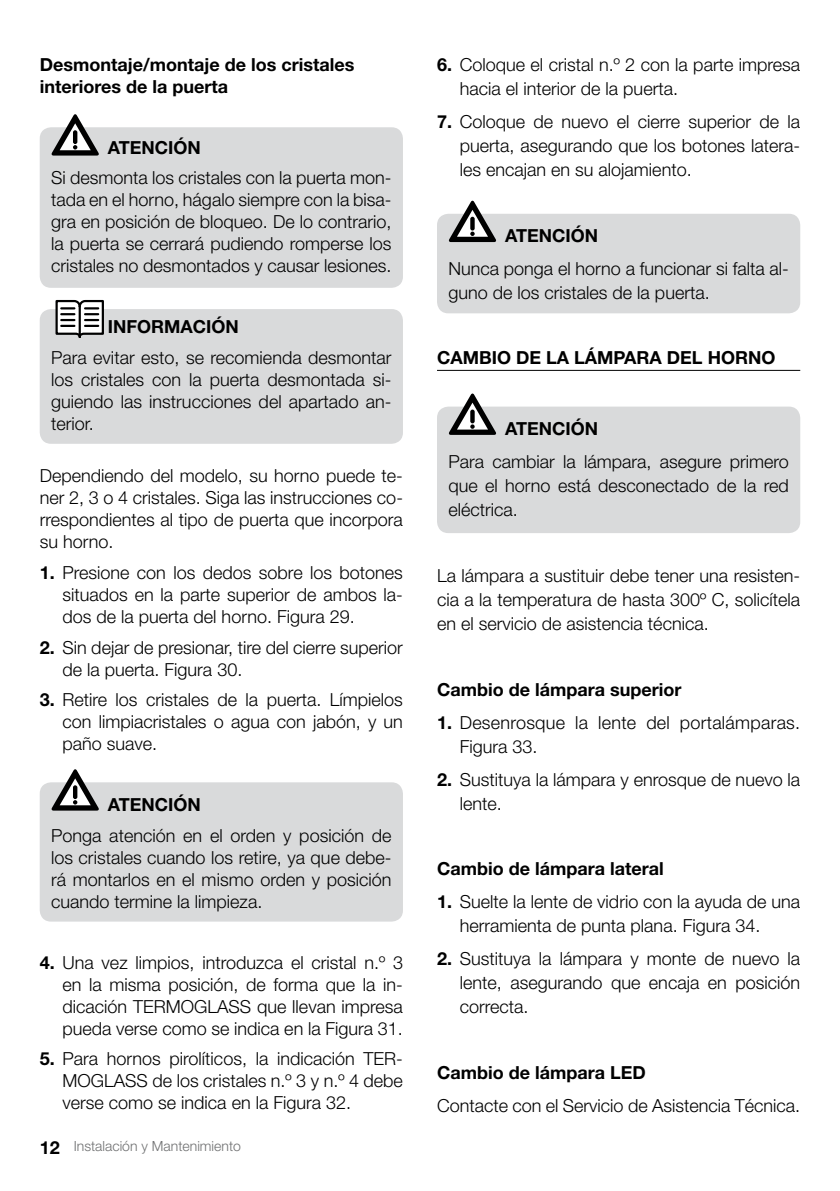
<style>
.page{position:relative;width:840px;height:1191px;background:#fff}
.page>*{position:absolute;margin:0;border:0;box-sizing:border-box;transform-origin:0 0}
.t1{font:300 18px/22px "Helvetica Neue";color:#000;text-align:justify}
.t2{font:700 18px/22px "Helvetica Neue";color:#000}
.t3{font:300 14px "Helvetica Neue";color:#707172}
.s1{font-weight:700}
.s2{font-weight:700;font-size:18px;color:#000}
</style>
<div class="page">
<div style="left:40px;top:782px;width:363px;height:139px;background:#d9dadb;border-radius:11px"></div>
<svg style="left:51px;top:769px;width:48px;height:41px"></svg>
<div style="left:40px;top:127px;width:363px;height:161px;background:#d9dadb;border-radius:11px"></div>
<svg style="left:51px;top:114px;width:48px;height:42px"></svg>
<div style="left:40px;top:309px;width:363px;height:135px;background:#d9dadb;border-radius:11px"></div>
<svg style="left:55px;top:300px;width:49px;height:38px"></svg>
<hr style="left:79px;top:306px;width:2px;height:31px;background:#000">
<div style="left:437px;top:214px;width:362px;height:99px;background:#d9dadb;border-radius:11px"></div>
<div style="left:437px;top:406px;width:362px;height:127px;background:#d9dadb;border-radius:11px"></div>
<svg style="left:448px;top:200px;width:48px;height:42px"></svg>
<svg style="left:448px;top:393px;width:48px;height:42px"></svg>
<hr style="left:437px;top:370px;width:362px;height:1px;background:#000">
<p class="t2" style="left:40px;top:53px;width:316px">Desmontaje/montaje de los cristales interiores de la puerta</p>
<p class="t2" style="left:108px;top:136px;width:94px">ATENCIÓN</p>
<p class="t1" style="left:51px;top:166px;width:342px">Si desmonta los cristales con la puerta mon&shy;tada en el horno, hágalo siempre con la bisa&shy;gra en posición de bloqueo. De lo contrario, la puerta se cerrará pudiendo romperse los cristales no desmontados y causar lesiones.</p>
<p class="t2" style="left:108px;top:315px;width:19px">Informaci</p>
<p class="t2" style="left:211px;top:315px;width:26px">ón</p>
<p class="t1" style="left:51px;top:346px;width:342px">Para evitar esto, se recomienda desmontar los cristales con la puerta desmontada si&shy;guiendo las instrucciones del apartado an&shy;terior.</p>
<p class="t1" style="left:40px;top:464px;width:364px">Dependiendo del modelo, su horno puede te&shy;ner 2, 3 o 4 cristales. Siga las instrucciones co&shy;rrespondientes al tipo de puerta que incorpora su horno.</p>
<p class="t1" style="left:62px;top:561px;width:342px;text-indent:-23px"><span class="s1">1.</span> Presione con los dedos sobre los botones situados en la parte superior de ambos la&shy;dos de la puerta del horno. Figura 29.</p>
<p class="t1" style="left:62px;top:635px;width:342px;text-indent:-23px"><span class="s1">2.</span> Sin dejar de presionar, tire del cierre superior de la puerta. Figura 30.</p>
<p class="t1" style="left:62px;top:688px;width:342px;text-indent:-23px"><span class="s1">3.</span> Retire los cristales de la puerta. Límpielos con limpiacristales o agua con jabón, y un paño suave.</p>
<p class="t2" style="left:108px;top:793px;width:94px">ATENCIÓN</p>
<p class="t1" style="left:51px;top:823px;width:342px">Ponga atención en el orden y posición de los cristales cuando los retire, ya que debe&shy;rá montarlos en el mismo orden y posición cuando termine la limpieza.</p>
<p class="t1" style="left:62px;top:950px;width:342px;text-indent:-23px"><span class="s1">4.</span> Una vez limpios, introduzca el cristal n.º 3 en la misma posición, de forma que la in&shy;dicación TERMOGLASS que llevan impresa pueda verse como se indica en la Figura 31.</p>
<p class="t1" style="left:62px;top:1047px;width:342px;text-indent:-23px"><span class="s1">5.</span> Para hornos pirolíticos, la indicación TER-MOGLASS de los cristales n.º 3 y n.º 4 debe verse como se indica en la Figura 32.</p>
<p class="t3" style="left:40px;top:1137px;width:202px"><span class="s2">12</span> Instalación y Mantenimiento</p>
<p class="t1" style="left:459px;top:52px;width:342px;line-height:24.2px;text-indent:-23px"><span class="s1">6.</span> Coloque el cristal n.º 2 con la parte impresa hacia el interior de la puerta.</p>
<p class="t1" style="left:459px;top:109px;width:342px;line-height:24.2px;text-indent:-23px"><span class="s1">7.</span> Coloque de nuevo el cierre superior de la puerta, asegurando que los botones latera&shy;les encajan en su alojamiento.</p>
<p class="t2" style="left:505px;top:224px;width:94px">ATENCIÓN</p>
<p class="t1" style="left:448px;top:255px;width:342px;line-height:24.2px">Nunca ponga el horno a funcionar si falta al&shy;guno de los cristales de la puerta.</p>
<p class="t2" style="left:437px;top:346px;width:340px">CAMBIO DE LA LÁMPARA DEL HORNO</p>
<p class="t2" style="left:505px;top:417px;width:94px">ATENCIÓN</p>
<p class="t1" style="left:448px;top:449px;width:342px;line-height:24.2px">Para cambiar la lámpara, asegure primero que el horno está desconectado de la red eléctrica.</p>
<p class="t1" style="left:437px;top:563px;width:364px;line-height:24.2px">La lámpara a sustituir debe tener una resisten&shy;cia a la temperatura de hasta 300º C, solicítela en el servicio de asistencia técnica.</p>
<p class="t2" style="left:437px;top:678px;width:246px">Cambio de lámpara superior</p>
<p class="t1" style="left:459px;top:709px;width:342px;line-height:24.2px;text-indent:-23px"><span class="s1">1.</span> Desenrosque la lente del portalámparas.<br>Figura 33.</p>
<p class="t1" style="left:459px;top:766px;width:342px;line-height:24.2px;text-indent:-23px"><span class="s1">2.</span> Sustituya la lámpara y enrosque de nuevo la lente.</p>
<p class="t2" style="left:437px;top:857px;width:228px">Cambio de lámpara lateral</p>
<p class="t1" style="left:459px;top:889px;width:342px;line-height:24.2px;text-indent:-23px"><span class="s1">1.</span> Suelte la lente de vidrio con la ayuda de una herramienta de punta plana. Figura 34.</p>
<p class="t1" style="left:459px;top:946px;width:342px;line-height:24.2px;text-indent:-23px"><span class="s1">2.</span> Sustituya la lámpara y monte de nuevo la lente, asegurando que encaja en posición correcta.</p>
<p class="t2" style="left:437px;top:1061px;width:210px">Cambio de lámpara LED</p>
<p class="t1" style="left:437px;top:1093px;width:364px">Contacte con el Servicio de Asistencia Técnica.</p>
</div>
